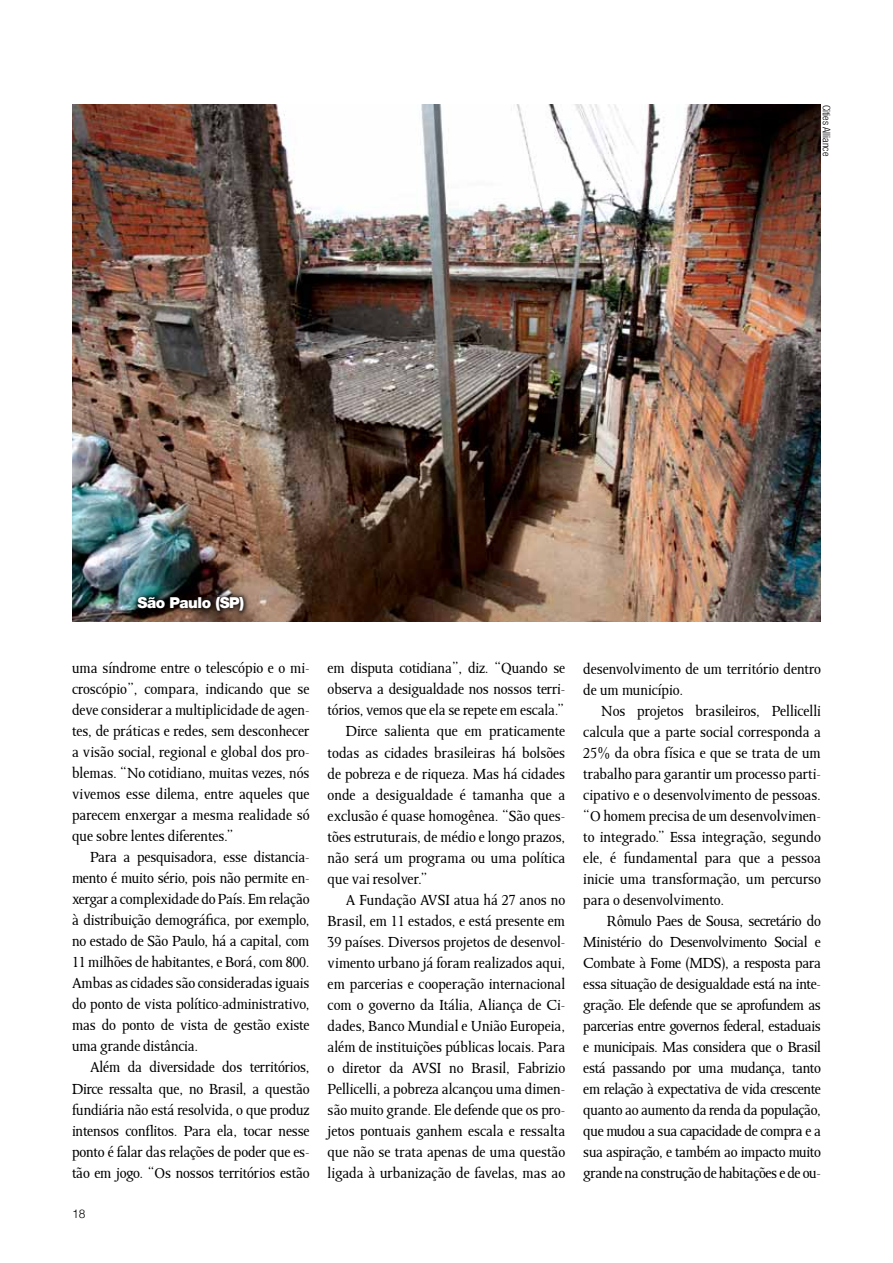
<style>
.page{position:relative;width:893px;height:1263px;background:#fff}
.page>*{position:absolute;margin:0;border:0;box-sizing:border-box;transform-origin:0 0}
.t1{font:16.5px/21px "Octavian";color:#000;text-align:justify}
.t2{font:900 15px "Helvetica Neue LT";letter-spacing:-.03em;color:#fff}
.t3{font:300 12px "Helvetica LT";color:#000}
.t4{font:300 condensed 10.5px "Helvetica Neue LT";color:#000}
</style>
<div class="page">
<img style="left:72px;top:104px;width:749px;height:518px">
<div style="left:131px;top:590px;width:118px;height:26px;background:#000;opacity:.75"></div>
<p class="t4" style="left:832px;top:104px;width:53px;rotate:90deg">Cities Alliance</p>
<p class="t2" style="left:138px;top:594px;width:108px">São Paulo (SP)</p>
<p class="t1" style="left:72px;top:657px;width:239px">uma síndrome entre o telescópio e o mi&shy;croscópio”, compara, indicando que se deve considerar a multiplicidade de agen&shy;tes, de práticas e redes, sem desconhecer a visão social, regional e global dos pro&shy;blemas. “No cotidiano, muitas vezes, nós vivemos esse dilema, entre aqueles que parecem enxergar a mesma realidade só que sobre lentes diferentes.”</p>
<p class="t1" style="left:72px;top:846px;width:239px;text-indent:18px">Para a pesquisadora, esse distancia&shy;mento é muito sério, pois não permite en&shy;xergar a complexidade do País. Em relação à distribuição demográfica, por exemplo, no estado de São Paulo, há a capital, com 11 milhões de habitantes, e Borá, com 800.<br>Ambas as cidades são consideradas iguais do ponto de vista político-administrativo, mas do ponto de vista de gestão existe uma grande distância.</p>
<p class="t1" style="left:72px;top:1056px;width:239px;text-indent:18px">Além da diversidade dos territórios, Dirce ressalta que, no Brasil, a questão fundiária não está resolvida, o que produz intensos conflitos. Para ela, tocar nesse ponto é falar das relações de poder que es&shy;tão em jogo. “Os nossos territórios estão</p>
<p class="t3" style="left:72px;top:1206px;width:15px">18</p>
<p class="t1" style="left:328px;top:657px;width:239px">em disputa cotidiana”, diz. “Quando se</p>
<p class="t1" style="left:328px;top:678px;width:239px">observa a desigualdade nos nossos terri-</p>
<p class="t1" style="left:328px;top:699px;width:238px">tórios, vemos que ela se repete em escala.”</p>
<p class="t1" style="left:346px;top:720px;width:221px">Dirce salienta que em praticamente</p>
<p class="t1" style="left:328px;top:741px;width:239px">todas as cidades brasileiras há bolsões</p>
<p class="t1" style="left:328px;top:762px;width:239px">de pobreza e de riqueza. Mas há cidades</p>
<p class="t1" style="left:328px;top:783px;width:239px">onde a desigualdade é tamanha que a</p>
<p class="t1" style="left:328px;top:804px;width:239px">exclusão é quase homogênea. “São ques-</p>
<p class="t1" style="left:328px;top:825px;width:239px">tões estruturais, de médio e longo prazos,</p>
<p class="t1" style="left:328px;top:846px;width:239px">não será um programa ou uma política</p>
<p class="t1" style="left:328px;top:867px;width:101px">que vai resolver.”</p>
<p class="t1" style="left:346px;top:888px;width:221px">A Fundação AVSI atua há 27 anos no</p>
<p class="t1" style="left:328px;top:909px;width:239px">Brasil, em 11 estados, e está presente em</p>
<p class="t1" style="left:328px;top:930px;width:239px">39 países. Diversos projetos de desenvol-</p>
<p class="t1" style="left:328px;top:951px;width:239px">vimento urbano já foram realizados aqui,</p>
<p class="t1" style="left:328px;top:972px;width:239px">em parcerias e cooperação internacional</p>
<p class="t1" style="left:328px;top:993px;width:239px">com o governo da Itália, Aliança de Ci-</p>
<p class="t1" style="left:328px;top:1014px;width:239px">dades, Banco Mundial e União Europeia,</p>
<p class="t1" style="left:328px;top:1035px;width:239px">além de instituições públicas locais. Para</p>
<p class="t1" style="left:328px;top:1057px;width:239px">o diretor da AVSI no Brasil, Fabrizio</p>
<p class="t1" style="left:328px;top:1078px;width:239px">Pellicelli, a pobreza alcançou uma dimen-</p>
<p class="t1" style="left:328px;top:1099px;width:239px">são muito grande. Ele defende que os pro-</p>
<p class="t1" style="left:328px;top:1120px;width:239px">jetos pontuais ganhem escala e ressalta</p>
<p class="t1" style="left:328px;top:1141px;width:239px">que não se trata apenas de uma questão</p>
<p class="t1" style="left:328px;top:1162px;width:239px">ligada à urbanização de favelas, mas ao</p>
<p class="t1" style="left:583px;top:658px;width:239px">desenvolvimento de um território dentro de um município.</p>
<p class="t1" style="left:583px;top:700px;width:239px;text-indent:18px">Nos projetos brasileiros, Pellicelli calcula que a parte social corresponda a 25% da obra física e que se trata de um trabalho para garantir um processo parti&shy;cipativo e o desenvolvimento de pessoas. “O homem precisa de um desenvolvimen&shy;to integrado.” Essa integração, segundo ele, é fundamental para que a pessoa inicie uma transformação, um percurso para o desenvolvimento.</p>
<p class="t1" style="left:583px;top:910px;width:239px;text-indent:23px">Rômulo Paes de Sousa, secretário do Ministério do Desenvolvimento Social e Combate à Fome (MDS), a resposta para essa situação de desigualdade está na inte&shy;gração. Ele defende que se aprofundem as parcerias entre governos federal, estaduais e municipais. Mas considera que o Brasil está passando por uma mudança, tanto em relação à expectativa de vida crescente quanto ao aumento da renda da população, que mudou a sua capacidade de compra e a sua aspiração, e também ao impacto muito grande na construção de habitações e de ou-</p>
</div>
